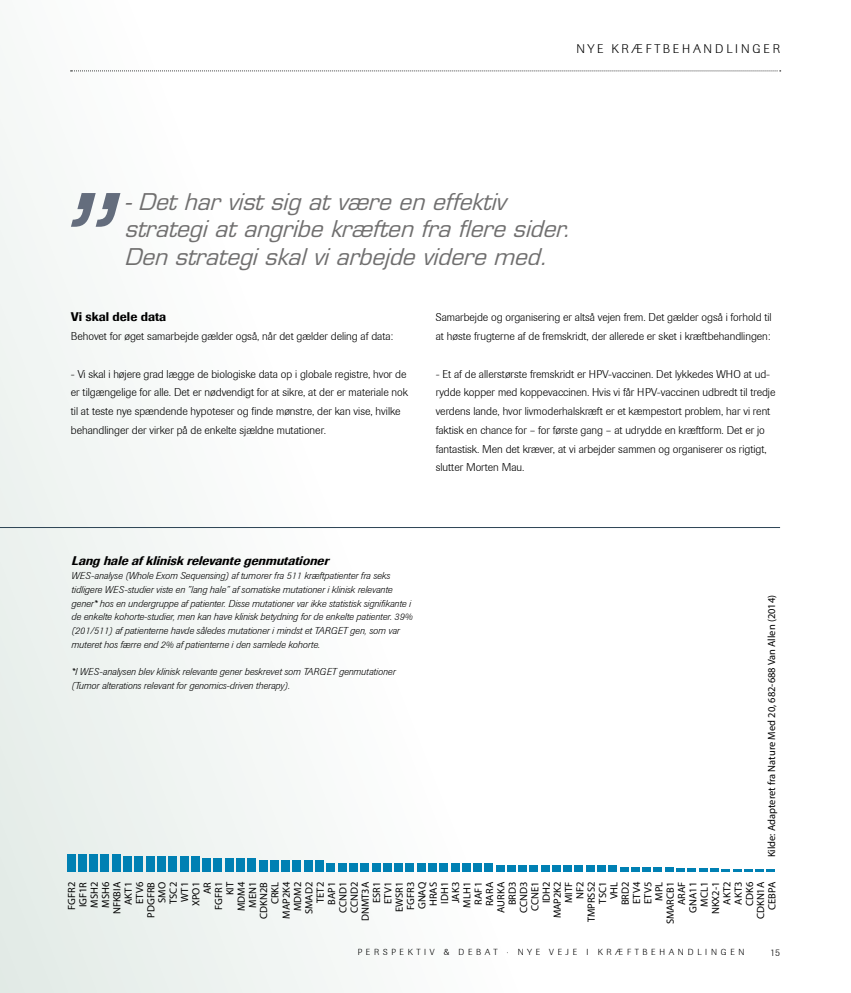
<style>
.page{position:relative;width:851px;height:993px;background:#fff}
.page>*{position:absolute;margin:0;border:0;box-sizing:border-box;transform-origin:0 0}
.t1{font:italic 22.5px/27.5px "Eurostile LT Std";color:#706f6f}
.t2{font:italic 500 12.5px "Berthold Imago";color:#000}
.t3{font:300 12.5px "Berthold Imago";letter-spacing:.22em;color:#000}
.t4{font:500 12.5px "Berthold Imago";color:#000}
.t5{font:300 11.25px/18.8px "Berthold Imago";color:#000}
.t6{font:10.5px/11.2px "Myriad Pro";color:#000}
.t7{font:italic 300 10px/13.8px "Berthold Imago";color:#000}
.t8{font:300 10px "Berthold Imago";color:#000}
.t9{font:300 8.75px "Berthold Imago";letter-spacing:.42em;color:#000}
</style>
<div class="page">
<div style="left:0;top:0;width:850px;height:992px;background:linear-gradient(to right,#f2f5f4,#fff)"></div>
<svg style="left:71px;top:193px;width:49px;height:34px"></svg>
<div style="left:67px;top:854px;width:8px;height:17px;background:#0080b3"></div>
<div style="left:78px;top:854px;width:8px;height:17px;background:#0080b3"></div>
<div style="left:89px;top:854px;width:9px;height:17px;background:#0080b3"></div>
<div style="left:101px;top:854px;width:8px;height:17px;background:#0080b3"></div>
<div style="left:112px;top:854px;width:8px;height:17px;background:#0080b3"></div>
<div style="left:123px;top:855px;width:9px;height:16px;background:#0080b3"></div>
<div style="left:135px;top:855px;width:8px;height:16px;background:#0080b3"></div>
<div style="left:146px;top:855px;width:8px;height:16px;background:#0080b3"></div>
<div style="left:157px;top:855px;width:8px;height:16px;background:#0080b3"></div>
<div style="left:168px;top:855px;width:9px;height:16px;background:#0080b3"></div>
<div style="left:180px;top:855px;width:8px;height:16px;background:#0080b3"></div>
<div style="left:191px;top:855px;width:8px;height:16px;background:#0080b3"></div>
<div style="left:202px;top:858px;width:9px;height:13px;background:#0080b3"></div>
<div style="left:214px;top:858px;width:8px;height:13px;background:#0080b3"></div>
<div style="left:225px;top:858px;width:8px;height:13px;background:#0080b3"></div>
<div style="left:236px;top:858px;width:8px;height:13px;background:#0080b3"></div>
<div style="left:247px;top:858px;width:9px;height:13px;background:#0080b3"></div>
<div style="left:259px;top:860px;width:8px;height:11px;background:#0080b3"></div>
<div style="left:270px;top:860px;width:8px;height:11px;background:#0080b3"></div>
<div style="left:281px;top:860px;width:9px;height:11px;background:#0080b3"></div>
<div style="left:293px;top:860px;width:8px;height:11px;background:#0080b3"></div>
<div style="left:304px;top:860px;width:8px;height:11px;background:#0080b3"></div>
<div style="left:315px;top:860px;width:8px;height:11px;background:#0080b3"></div>
<div style="left:326px;top:862px;width:9px;height:9px;background:#0080b3"></div>
<div style="left:338px;top:862px;width:8px;height:9px;background:#0080b3"></div>
<div style="left:349px;top:862px;width:8px;height:9px;background:#0080b3"></div>
<div style="left:360px;top:862px;width:9px;height:9px;background:#0080b3"></div>
<div style="left:372px;top:862px;width:8px;height:9px;background:#0080b3"></div>
<div style="left:383px;top:862px;width:8px;height:9px;background:#0080b3"></div>
<div style="left:394px;top:862px;width:8px;height:9px;background:#0080b3"></div>
<div style="left:405px;top:862px;width:9px;height:9px;background:#0080b3"></div>
<div style="left:417px;top:862px;width:8px;height:9px;background:#0080b3"></div>
<div style="left:428px;top:862px;width:8px;height:9px;background:#0080b3"></div>
<div style="left:439px;top:862px;width:9px;height:9px;background:#0080b3"></div>
<div style="left:451px;top:862px;width:8px;height:9px;background:#0080b3"></div>
<div style="left:462px;top:862px;width:8px;height:9px;background:#0080b3"></div>
<div style="left:473px;top:862px;width:8px;height:9px;background:#0080b3"></div>
<div style="left:484px;top:862px;width:9px;height:9px;background:#0080b3"></div>
<div style="left:496px;top:864px;width:8px;height:7px;background:#0080b3"></div>
<div style="left:507px;top:864px;width:8px;height:7px;background:#0080b3"></div>
<div style="left:518px;top:864px;width:8px;height:7px;background:#0080b3"></div>
<div style="left:529px;top:864px;width:9px;height:7px;background:#0080b3"></div>
<div style="left:540px;top:864px;width:9px;height:7px;background:#0080b3"></div>
<div style="left:552px;top:864px;width:8px;height:7px;background:#0080b3"></div>
<div style="left:563px;top:864px;width:8px;height:7px;background:#0080b3"></div>
<div style="left:574px;top:864px;width:9px;height:7px;background:#0080b3"></div>
<div style="left:586px;top:864px;width:8px;height:7px;background:#0080b3"></div>
<div style="left:597px;top:864px;width:8px;height:7px;background:#0080b3"></div>
<div style="left:608px;top:864px;width:9px;height:7px;background:#0080b3"></div>
<div style="left:619px;top:866px;width:9px;height:5px;background:#0080b3"></div>
<div style="left:631px;top:866px;width:8px;height:5px;background:#0080b3"></div>
<div style="left:642px;top:866px;width:8px;height:5px;background:#0080b3"></div>
<div style="left:653px;top:866px;width:9px;height:5px;background:#0080b3"></div>
<div style="left:665px;top:866px;width:8px;height:5px;background:#0080b3"></div>
<svg style="left:676px;top:868px;width:99px;height:3px"></svg>
<hr style="left:0;top:527px;width:780px;height:1px;background:#2d4455">
<p class="t3" style="left:576px;top:42px;width:205px">NYE KRÆFTBEHANDLINGER</p>
<h1 class="t1" style="left:124px;top:188px;width:454px">-Detharvistsigatværeeneffektiv strategiatangribekræftenfrafleresider.<br>Denstrategiskalviarbejdevideremed.</h1>
<p class="t4" style="left:71px;top:309px;width:97px">Vi skal dele data</p>
<p class="t5" style="left:71px;top:327px;width:324px">Behovet for øget samarbejde gælder også, når det gælder deling af data:</p>
<p class="t5" style="left:71px;top:364px;width:338px">- Vi skal i højere grad lægge de biologiske data op i globale registre, hvor de er tilgængelige for alle. Det er nødvendigt for at sikre, at der er materiale nok til at teste nye spændende hypoteser og finde mønstre, der kan vise, hvilke behandlinger der virker på de enkelte sjældne mutationer.</p>
<p class="t5" style="left:436px;top:308px;width:337px">Samarbejde og organisering er altså vejen frem. Det gælder også i forhold til at høste frugterne af de fremskridt, der allerede er sket i kræftbehandlingen:</p>
<p class="t5" style="left:436px;top:364px;width:341px">- Et af de allerstørste fremskridt er HPV-vaccinen. Det lykkedes WHO at ud&shy;rydde kopper med koppevaccinen. Hvis vi får HPV-vaccinen udbredt til tredje verdens lande, hvor livmoderhalskræft er et kæmpestort problem, har vi rent faktisk en chance for – for første gang – at udrydde en kræftform. Det er jo fantastisk. Men det kræver, at vi arbejder sammen og organiserer os rigtigt, slutter Morten Mau.</p>
<p class="t2" style="left:71px;top:553px;width:262px">Langhaleafkliniskrelevantegenmutationer</p>
<p class="t7" style="left:71px;top:568px;width:342px">WES-analyse (Whole Exom Sequensing) af tumorer fra 511 kræftpatienter fra seks tidligere WES-studier viste en ”lang hale” af somatiske mutationer i klinisk relevante gener* hos en undergruppe af patienter. Disse mutationer var ikke statistisk signifikante i de enkelte kohorte-studier, men kan have klinisk betydning for de enkelte patienter. 39% (201/511) af patienterne havde således mutationer i mindst et TARGET gen, som var muteret hos færre end 2% af patienterne i den samlede kohorte.</p>
<p class="t7" style="left:71px;top:665px;width:325px">*I WES-analysen blev klinisk relevante gener beskrevet som TARGET genmutationer (Tumor alterations relevant for genomics-driven therapy).</p>
<p class="t6" style="left:765px;top:857px;width:264px;rotate:-90deg">Kilde: Adapteret fra Nature Med 20, 682-688 Van Allen (2014)</p>
<p class="t6" style="left:608px;top:899px;width:19px;rotate:-90deg">VHL</p>
<p class="t6" style="left:653px;top:900px;width:20px;rotate:-90deg">MPL</p>
<p class="t6" style="left:619px;top:905px;width:25px;text-align:justify;rotate:-90deg">BRD2<br>ETV4<br>ETV5</p>
<p class="t6" style="left:506px;top:905px;width:25px;rotate:-90deg">BRD3</p>
<p class="t6" style="left:766px;top:909px;width:29px;rotate:-90deg">CEBPA</p>
<p class="t6" style="left:66px;top:909px;width:29px;text-align:justify;rotate:-90deg">FGFR2<br>IGF1R MSH2<br>MSH6</p>
<p class="t6" style="left:495px;top:912px;width:32px;rotate:-90deg">AURKA</p>
<p class="t6" style="left:754px;top:918px;width:39px;rotate:-90deg">CDKN1A</p>
<p class="t6" style="left:224px;top:895px;width:15px;rotate:-90deg">KIT</p>
<p class="t6" style="left:721px;top:905px;width:26px;text-align:justify;rotate:-90deg">AKT2<br>AKT3<br>CDK6</p>
<p class="t6" style="left:269px;top:904px;width:24px;rotate:-90deg">CRKL</p>
<p class="t6" style="left:235px;top:910px;width:31px;text-align:center;rotate:-90deg">MDM4<br>MEN1</p>
<p class="t6" style="left:280px;top:918px;width:38px;rotate:-90deg">MAP2K4</p>
<p class="t6" style="left:416px;top:908px;width:29px;text-align:center;rotate:-90deg">GNAQ<br>HRAS<br>IDH1<br>JAK3<br>MLH1<br>RAF1<br>RARA</p>
<p class="t6" style="left:111px;top:913px;width:34px;rotate:-90deg">NFKBIA</p>
<p class="t6" style="left:201px;top:893px;width:14px;rotate:-90deg">AR</p>
<p class="t6" style="left:359px;top:920px;width:41px;rotate:-90deg">DNMT3A</p>
<p class="t6" style="left:563px;top:902px;width:23px;text-align:center;rotate:-90deg">MITF<br>NF2</p>
<p class="t6" style="left:675px;top:905px;width:25px;rotate:-90deg">ARAF</p>
<p class="t6" style="left:585px;top:921px;width:42px;rotate:-90deg">TMPRSS2</p>
<p class="t6" style="left:540px;top:903px;width:23px;rotate:-90deg">IDH2</p>
<p class="t6" style="left:551px;top:918px;width:38px;rotate:-90deg">MAP2K2</p>
<p class="t6" style="left:122px;top:904px;width:24px;rotate:-90deg">AKT1<br>ETV6</p>
<p class="t6" style="left:156px;top:902px;width:22px;rotate:-90deg">SMO</p>
<p class="t6" style="left:517px;top:912px;width:33px;rotate:-90deg">CCND3<br>CCNE1</p>
<p class="t6" style="left:258px;top:918px;width:38px;rotate:-90deg">CDKN2B</p>
<p class="t6" style="left:145px;top:917px;width:37px;rotate:-90deg">PDGFRB</p>
<p class="t6" style="left:292px;top:913px;width:34px;rotate:-90deg">MDM2<br>SMAD2</p>
<p class="t6" style="left:314px;top:904px;width:24px;rotate:-90deg">TET2<br>BAP1</p>
<p class="t6" style="left:167px;top:905px;width:26px;text-align:center;rotate:-90deg">TSC2<br>WT1<br>XPO1</p>
<p class="t6" style="left:337px;top:912px;width:33px;rotate:-90deg">CCND1<br>CCND2</p>
<p class="t6" style="left:393px;top:912px;width:32px;rotate:-90deg">EWSR1<br>FGFR3</p>
<p class="t6" style="left:596px;top:903px;width:23px;rotate:-90deg">TSC1</p>
<p class="t6" style="left:698px;top:906px;width:26px;rotate:-90deg">MCL1</p>
<p class="t6" style="left:687px;top:912px;width:32px;rotate:-90deg">GNA11</p>
<p class="t6" style="left:664px;top:924px;width:44px;rotate:-90deg">SMARCB1</p>
<p class="t6" style="left:709px;top:913px;width:34px;rotate:-90deg">NKX2-1</p>
<p class="t6" style="left:371px;top:903px;width:24px;rotate:-90deg">ESR1<br>ETV1</p>
<p class="t6" style="left:213px;top:909px;width:29px;rotate:-90deg">FGFR1</p>
<p class="t9" style="left:357px;top:946px;width:388px">PERSPEKTIV &amp; DEBAT · NYE VEJE I KRÆFTBEHANDLINGEN</p>
<p class="t8" style="left:770px;top:946px;width:11px">15</p>
</div>
